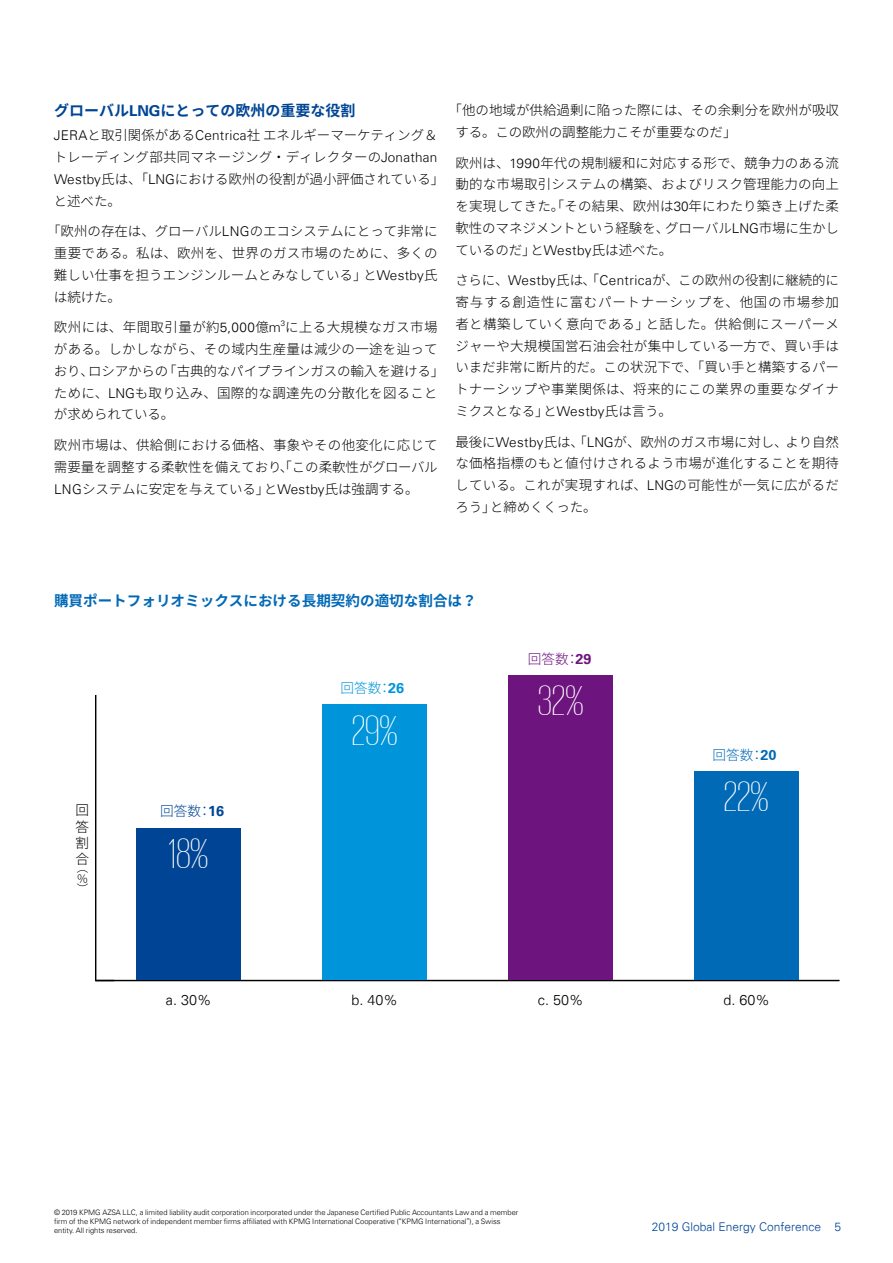
<style>
.page{position:relative;width:893px;height:1263px;background:#fff}
.page>*{position:absolute;margin:0;border:0;box-sizing:border-box;transform-origin:0 0}
.t1{font:200 43.05px "KPMG";letter-spacing:-.01em;color:#fff}
.t2{font:700 15px "Noto Sans CJ Kjp";color:#004595}
.t3{font:700 14.55px "Noto Sans CJ Kjp";color:#0069b7}
.t4{font:300 14.4px "Univers 45";color:#000}
.t5{font:300 13.65px "Noto Sans CJ Kjp";color:#004595}
.t6{font:300 13.65px "Noto Sans CJ Kjp";color:#0095da}
.t7{font:300 13.65px "Noto Sans CJ Kjp";color:#6e147f}
.t8{font:300 13.65px "Noto Sans CJ Kjp";color:#006ab7}
.t9{font:300 13.65px/16.4px "Noto Sans CJ Kjp";color:#000;text-align:justify}
.t10{font:300 13.5px/21.8px "Noto Sans CJ Kjp";color:#000;text-align:justify}
.t11{font:300 13.5px "Noto Sans CJ Kjp";letter-spacing:.03em;color:#000}
.t12{font:300 12px "Univers 45";color:#004595}
.t13{font:300 11.55px/10.6px "Noto Sans CJ Kjp";color:#000;text-align:justify}
.t14{font:300 7.8px "Universfor KPMG";color:#000}
.t15{font:300 7.5px/9px "Universfor KPMG";color:#000}
.s1{font-family:"Universfor KPMG"}
.s2{font-family:"Univers 65";font-weight:700;font-size:14.4px}
.s3{font-family:"Noto Sans CJ Kjp"}
</style>
<div class="page">
<hr style="left:96px;top:980px;width:744px;height:1px;background:#000">
<hr style="left:95px;top:695px;width:1px;height:286px;background:#000">
<div style="left:137px;top:828px;width:104px;height:152px;background:#004595"></div>
<div style="left:323px;top:704px;width:104px;height:276px;background:#0095da"></div>
<div style="left:509px;top:675px;width:104px;height:305px;background:#6e147f"></div>
<div style="left:694px;top:771px;width:105px;height:209px;background:#006ab7"></div>
<p class="t2" style="left:54px;top:102px;width:303px">グローバル<span class="s1">LNG</span>にとっての欧州の重要な役割</p>
<p class="t10" style="left:54px;top:125px;width:392px;text-align:left"><span class="s1">JERA</span>と取引関係がある<span class="s1">Centrica</span>社エネルギーマーケティング＆トレーディング部共同マネージング・ディレクターの<span class="s1">Jonathan<br>Westby</span>氏は、「<span class="s1">LNG</span>における欧州の役割が過小評価されている」と述べた。</p>
<p class="t10" style="left:54px;top:221px;width:385px;text-indent:-7px">「欧州の存在は、グローバル<span class="s1">LNG</span>のエコシステムにとって非常に重要である。私は、欧州を、世界のガス市場のために、多くの難しい仕事を担うエンジンルームとみなしている」と<span class="s1">Westby</span>氏は続けた。</p>
<p class="t11" style="left:54px;top:320px;width:385px">欧州には、年間取引量が約<span class="s1">5,000</span>億<span class="s1">m</span> に上る大規模なガス市場</p>
<p class="t14" style="left:281px;top:318px;width:6px">3</p>
<p class="t10" style="left:54px;top:338px;width:392px;text-align:left">がある。しかしながら、その域内生産量は減少の一途を辿っており、ロシアからの「古典的なパイプラインガスの輸入を避ける」ために、<span class="s1">LNG</span>も取り込み、国際的な調達先の分散化を図ることが求められている。</p>
<p class="t10" style="left:54px;top:434px;width:385px">欧州市場は、供給側における価格、事象やその他変化に応じて需要量を調整する柔軟性を備えており、「この柔軟性がグローバル<span class="s1">LNG</span>システムに安定を与えている」と<span class="s1">Westby</span>氏は強調する。</p>
<p class="t10" style="left:455px;top:99px;width:385px;text-indent:-7px">「他の地域が供給過剰に陥った際には、その余剰分を欧州が吸収する。この欧州の調整能力こそが重要なのだ」</p>
<p class="t10" style="left:455px;top:152px;width:385px">欧州は、<span class="s1">1990</span>年代の規制緩和に対応する形で、競争力のある流動的な市場取引システムの構築、およびリスク管理能力の向上を実現してきた。「その結果、欧州は<span class="s1">30</span>年にわたり築き上げた柔軟性のマネジメントという経験を、グローバル<span class="s1">LNG</span>市場に生かしているのだ」と<span class="s1">Westby</span>氏は述べた。</p>
<p class="t10" style="left:455px;top:270px;width:385px">さらに、<span class="s1">Westby</span>氏は、「<span class="s1">Centrica</span>が、この欧州の役割に継続的に寄与する創造性に富むパートナーシップを、他国の市場参加者と構築していく意向である」と話した。供給側にスーパーメジャーや大規模国営石油会社が集中している一方で、買い手はいまだ非常に断片的だ。この状況下で、「買い手と構築するパートナーシップや事業関係は、将来的にこの業界の重要なダイナミクスとなる」と<span class="s1">Westby</span>氏は言う。</p>
<p class="t10" style="left:455px;top:431px;width:385px">最後に<span class="s1">Westby</span>氏は、「<span class="s1">LNG</span>が、欧州のガス市場に対し、より自然な価格指標のもと値付けされるよう市場が進化することを期待している。これが実現すれば、<span class="s1">LNG</span>の可能性が一気に広がるだろう」と締めくくった。</p>
<p class="t3" style="left:54px;top:592px;width:424px">購買ポートフォリオミックスにおける長期契約の適切な割合は？</p>
<p class="t6" style="left:340px;top:680px;width:65px">回答数：<span class="s2">26</span></p>
<p class="t9" style="left:76px;top:802px;width:15px">回答割合</p>
<p class="t13" style="left:77px;top:863px;width:13px">︵％︶</p>
<p class="t5" style="left:160px;top:803px;width:65px">回答数：<span class="s2">16</span></p>
<h1 class="t1" style="left:169px;top:832px;width:41px">18%</h1>
<h1 class="t1" style="left:352px;top:710px;width:47px">29%</h1>
<p class="t7" style="left:528px;top:651px;width:65px">回答数：<span class="s2">29</span></p>
<h1 class="t1" style="left:538px;top:680px;width:47px">32%</h1>
<p class="t8" style="left:713px;top:747px;width:65px">回答数：<span class="s2">20</span></p>
<h1 class="t1" style="left:724px;top:776px;width:47px">22%</h1>
<p class="t4" style="left:166px;top:991px;width:47px">a. 30%</p>
<p class="t4" style="left:351px;top:991px;width:48px">b. 40%</p>
<p class="t4" style="left:538px;top:991px;width:47px">c. 50%</p>
<p class="t4" style="left:723px;top:991px;width:48px">d. 60%</p>
<p class="t15" style="left:54px;top:1207px;width:466px">© 2019 KPMG AZSA LLC, a limited liability audit corporation incorporated under the Japanese Certified Public Accountants Law and a member firm of the KPMG network of independent member firms affiliated with KPMG International Cooperative (<span class="s3">“</span>KPMG International<span class="s3">”</span>), a Swiss entity. All rights reserved.</p>
<p class="t12" style="left:652px;top:1219px;width:191px">2019 Global Energy Conference 5</p>
</div>
